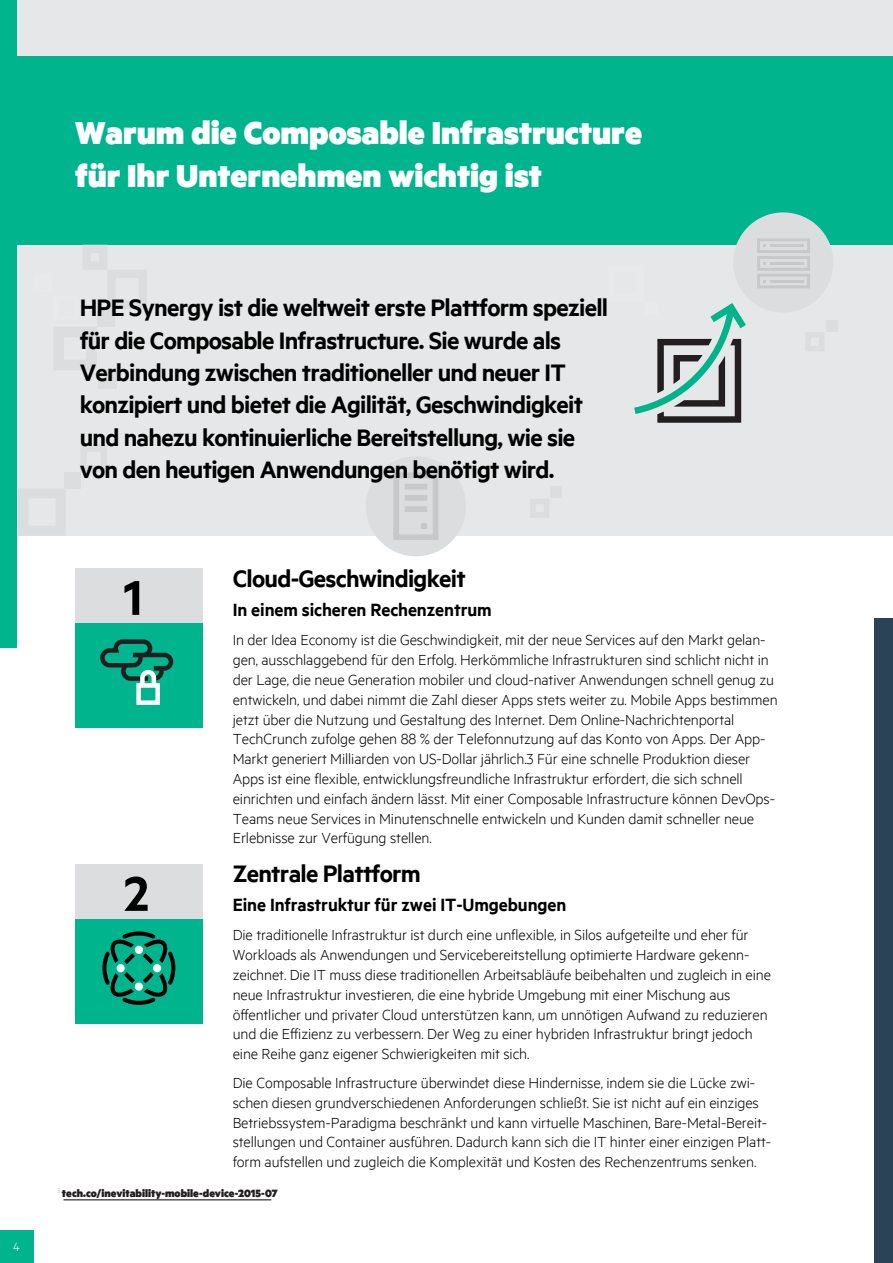
<style>
.page{position:relative;width:893px;height:1263px;background:#fff}
.page>*{position:absolute;margin:0;border:0;box-sizing:border-box;transform-origin:0 0}
.t1{font:600 55.05px "Metric";color:#000}
.t2{font:900 36px/43.2px "Metric";color:#fff}
.t3{font:600 27px/32.4px "Metric";letter-spacing:-.025em;color:#000}
.t4{font:600 20.1px "Metric";letter-spacing:-.005em;color:#000}
.t5{font:300 16.5px/19.8px "Metric";letter-spacing:-.005em;color:#000}
.t6{font:300 13.5px "Metric";color:#fff}
.t7{font:900 12px "Metric";color:#231f20}
</style>
<div class="page">
<div style="left:0;top:0;width:893px;height:536px;background:#e6e7e8"></div>
<div style="left:0;top:56px;width:893px;height:188px;background:#00b48d"></div>
<div style="left:551px;top:487px;width:11px;height:11px;background:#dcddde"></div>
<div style="left:826px;top:320px;width:11px;height:11px;background:#dcddde"></div>
<div style="left:97px;top:309px;width:17px;height:18px;background:#dcddde"></div>
<div style="left:98px;top:371px;width:19px;height:18px;background:#dcddde"></div>
<div style="left:65px;top:472px;width:16px;height:16px;background:#dcddde"></div>
<div style="left:733px;top:212px;width:100px;height:101px;background:#dcddde;border-radius:50%"></div>
<div style="left:366px;top:456px;width:100px;height:100px;background:#dcddde;border-radius:50%"></div>
<svg style="left:393px;top:473px;width:45px;height:67px"></svg>
<div style="left:0;top:0;width:17px;height:648px;background:#00b48d"></div>
<div style="left:874px;top:618px;width:19px;height:645px;background:#2b4357"></div>
<svg style="left:757px;top:238px;width:53px;height:50px"></svg>
<div style="left:0;top:1230px;width:34px;height:33px;background:#00b48d"></div>
<div style="left:75px;top:569px;width:128px;height:159px;background:#00b48d"></div>
<div style="left:75px;top:569px;width:128px;height:54px;background:#dcddde"></div>
<div style="left:136px;top:683px;width:24px;height:22px;border:4px solid #fff"></div>
<svg style="left:100px;top:639px;width:74px;height:51px"></svg>
<div style="left:75px;top:865px;width:128px;height:159px;background:#00b48d"></div>
<div style="left:75px;top:865px;width:128px;height:54px;background:#dcddde"></div>
<svg style="left:102px;top:931px;width:73px;height:74px"></svg>
<div style="left:153px;top:964px;width:8px;height:8px;background:#fff;border-radius:50%"></div>
<svg style="left:634px;top:303px;width:112px;height:120px"></svg>
<hr style="left:64px;top:1199px;width:207px;height:1px;background:#000">
<h2 class="t2" style="left:75px;top:110px;width:569px">Warum die Composable Infrastructure für Ihr Unternehmen wichtig ist</h2>
<p class="t6" style="left:13px;top:1239px;width:8px">4</p>
<p class="t3" style="left:80px;top:291px;width:530px">HPE Synergy ist die weltweit erste Plattform speziell für die Composable Infrastructure. Sie wurde als Verbindung zwischen traditioneller und neuer IT konzipiert und bietet die Agilität, Geschwindigkeit und nahezu kontinuierliche Bereitstellung, wie sie von den heutigen Anwendungen benötigt wird.</p>
<h1 class="t1" style="left:124px;top:565px;width:20px">1</h1>
<h1 class="t1" style="left:124px;top:861px;width:27px">2</h1>
<h3 class="t3" style="left:233px;top:561px;width:234px">Cloud-Geschwindigkeit</h3>
<p class="t4" style="left:233px;top:598px;width:261px">In einem sicheren Rechenzentrum</p>
<p class="t5" style="left:233px;top:630px;width:547px">In der Idea Economy ist die Geschwindigkeit, mit der neue Services auf den Markt gelan&shy;gen, ausschlaggebend für den Erfolg. Herkömmliche Infrastrukturen sind schlicht nicht in der Lage, die neue Generation mobiler und cloud-nativer Anwendungen schnell genug zu entwickeln, und dabei nimmt die Zahl dieser Apps stets weiter zu. Mobile Apps bestimmen jetzt über die Nutzung und Gestaltung des Internet. Dem Online-Nachrichtenportal TechCrunch zufolge gehen 88 % der Telefonnutzung auf das Konto von Apps. Der App-Markt generiert Milliarden von US-Dollar jährlich.3 Für eine schnelle Produktion dieser Apps ist eine flexible, entwicklungsfreundliche Infrastruktur erfordert, die sich schnell einrichten und einfach ändern lässt. Mit einer Composable Infrastructure können DevOps-Teams neue Services in Minutenschnelle entwickeln und Kunden damit schneller neue Erlebnisse zur Verfügung stellen.</p>
<h3 class="t3" style="left:233px;top:856px;width:190px">Zentrale Plattform</h3>
<p class="t4" style="left:233px;top:893px;width:335px">Eine Infrastruktur für zwei IT-Umgebungen</p>
<p class="t5" style="left:233px;top:924px;width:540px">Die traditionelle Infrastruktur ist durch eine unflexible, in Silos aufgeteilte und eher für Workloads als Anwendungen und Servicebereitstellung optimierte Hardware gekenn&shy;zeichnet. Die IT muss diese traditionellen Arbeitsabläufe beibehalten und zugleich in eine neue Infrastruktur investieren, die eine hybride Umgebung mit einer Mischung aus öffentlicher und privater Cloud unterstützen kann, um unnötigen Aufwand zu reduzieren und die Effizienz zu verbessern. Der Weg zu einer hybriden Infrastruktur bringt jedoch eine Reihe ganz eigener Schwierigkeiten mit sich.</p>
<p class="t5" style="left:233px;top:1072px;width:540px">Die Composable Infrastructure überwindet diese Hindernisse, indem sie die Lücke zwi&shy;schen diesen grundverschiedenen Anforderungen schließt. Sie ist nicht auf ein einziges Betriebssystem-Paradigma beschränkt und kann virtuelle Maschinen, Bare-Metal-Bereit&shy;stellungen und Container ausführen. Dadurch kann sich die IT hinter einer einzigen Platt&shy;form aufstellen und zugleich die Komplexität und Kosten des Rechenzentrums senken.</p>
<p class="t7" style="left:57px;top:1185px;width:222px"><sup>3</sup> tech.co/inevitability-mobile-device-2015-07</p>
</div>
